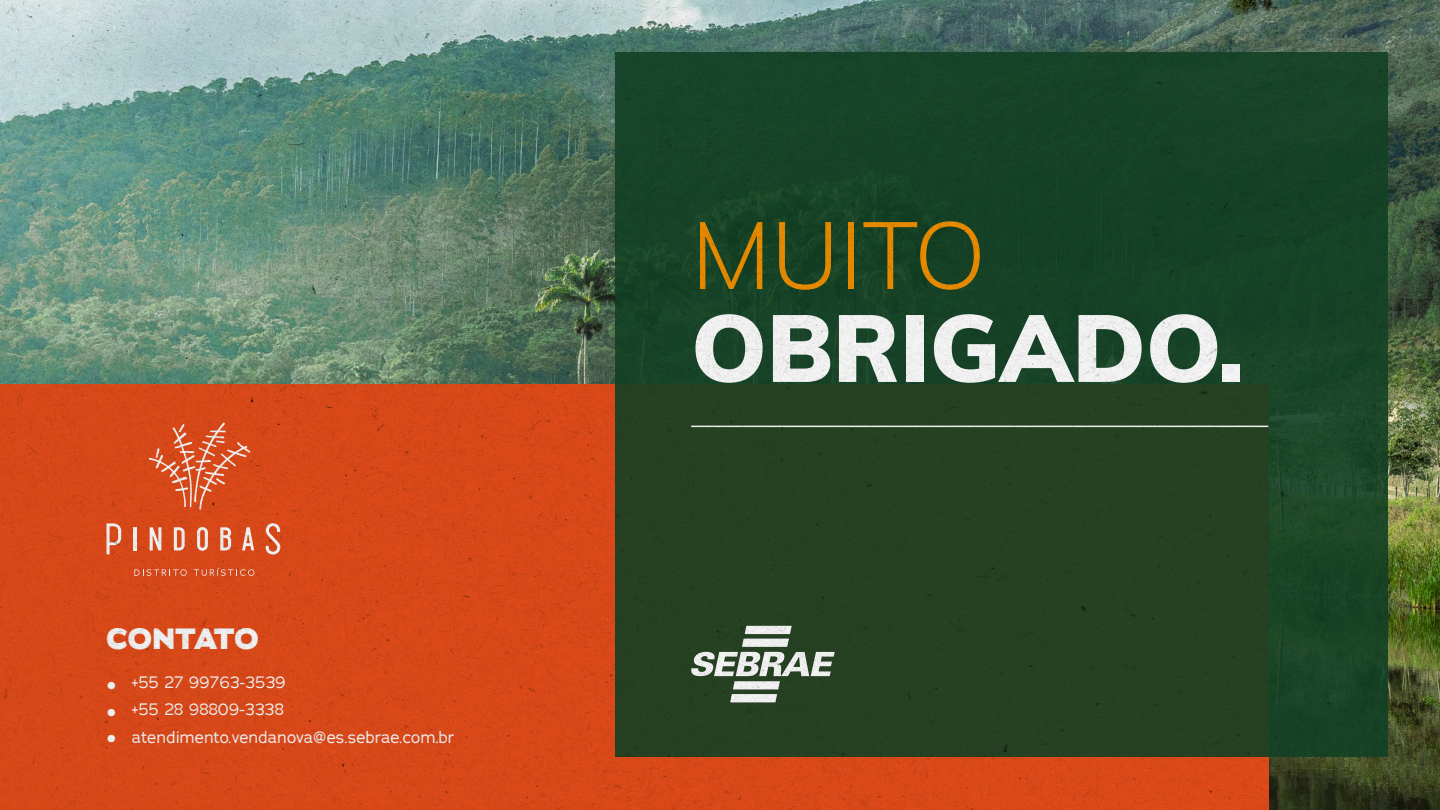
<style>
.page{position:relative;width:1440px;height:810px;background:#fff}
.page>*{position:absolute;margin:0;border:0;box-sizing:border-box;transform-origin:0 0}
.t1{font:900 93.97px "Muli";color:#fff}
.t2{font:300 93.97px "Muli";color:#f39200}
.t3{font:800 29.17px "Adrianna";letter-spacing:-.02em;color:#fff}
.t4{font:16.5px/27.9px "Adrianna";letter-spacing:.02em;color:#fff}
.t5{font:16.5px/26.4px "Source Sans Pro";color:#fff;text-align:justify}
</style>
<div class="page">
<img style="left:0;top:0;width:1440px;height:810px">
<div style="left:0;top:384px;width:1268px;height:426px;background:#d84819"></div>
<div style="left:615px;top:52px;width:773px;height:706px;background:#1b4124"></div>
<hr style="left:691px;top:426px;width:577px;height:1px;background:#fff">
<svg style="left:691px;top:626px;width:144px;height:76px"></svg>
<svg style="left:107px;top:523px;width:14px;height:31px"></svg>
<hr style="left:134px;top:527px;width:3px;height:23px;background:#fff">
<svg style="left:150px;top:527px;width:11px;height:23px"></svg>
<svg style="left:174px;top:527px;width:11px;height:23px"></svg>
<svg style="left:197px;top:527px;width:11px;height:24px"></svg>
<svg style="left:220px;top:527px;width:11px;height:23px"></svg>
<svg style="left:242px;top:527px;width:12px;height:23px"></svg>
<svg style="left:266px;top:523px;width:14px;height:32px"></svg>
<svg style="left:134px;top:569px;width:53px;height:7px"></svg>
<svg style="left:194px;top:568px;width:60px;height:8px"></svg>
<svg style="left:149px;top:423px;width:102px;height:87px"></svg>
<h2 class="t3" style="left:106px;top:620px;width:154px">CONTATO</h2>
<p class="t5" style="left:106px;top:673px;width:11px">● ● ●</p>
<p class="t4" style="left:132px;top:668px;width:324px">+55 27 99763-3539<br>+55 28 98809-3338 atendimento.vendanova@es.sebrae.com.br</p>
<h1 class="t2" style="left:691px;top:187px;width:296px">MUITO</h1>
<h1 class="t1" style="left:691px;top:279px;width:554px">OBRIGADO.</h1>
</div>
